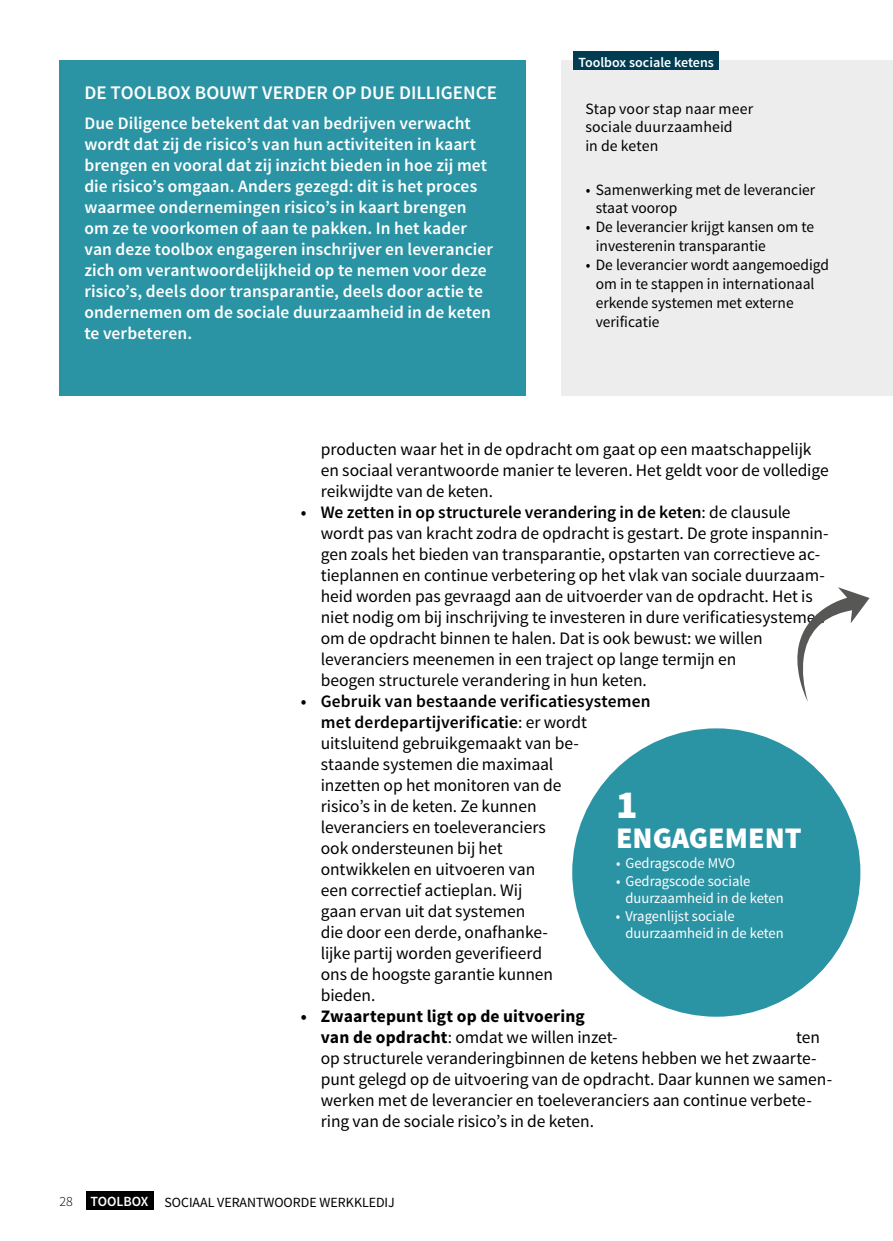
<style>
.page{position:relative;width:893px;height:1241px;background:#fff}
.page>*{position:absolute;margin:0;border:0;box-sizing:border-box;transform-origin:0 0}
.t1{font:900 39.9px "Source Sans Pro";color:#fff}
.t2{font:900 29.93px "Source Sans Pro";color:#fff}
.t3{font:600 19.25px "Source Sans Pro";color:#fff}
.t4{font:17.5px/21px "Source Sans Pro";letter-spacing:-.005em;color:#000}
.t5{font:600 17.5px/21px "Source Sans Pro";letter-spacing:.005em;color:#fff}
.t6{font:700 17.5px/21px "Source Sans Pro";letter-spacing:.005em;color:#000}
.t7{font:15.75px/18.9px "Source Sans Pro";color:#000}
.t8{font:14.88px/17.5px "Source Sans Pro";color:#fff}
.t9{font:14px "Source Sans Pro";color:#000}
.t10{font:600 14px "Source Sans Pro";color:#fff}
.t11{font:300 14px "Source Sans Pro";color:#000}
.s1{font-weight:600}
.s2{font-weight:400}
.s3{font-weight:600;color:#fff}
</style>
<div class="page">
<div style="left:86px;top:1191px;width:67px;height:19px;background:#000"></div>
<div style="left:561px;top:60px;width:332px;height:335px;background:#ededed"></div>
<div style="left:60px;top:60px;width:466px;height:335px;background:#2b94a4"></div>
<div style="left:572px;top:728px;width:288px;height:288px;background:#2b94a4;border-radius:50%"></div>
<svg style="left:797px;top:587px;width:72px;height:114px"></svg>
<div style="left:574px;top:51px;width:145px;height:19px;background:#003d52"></div>
<p class="t3" style="left:84px;top:80px;width:414px">DE TOOLBOX BOUWT VERDER OP DUE DILLIGENCE</p>
<p class="t5" style="left:84px;top:113px;width:410px">Due Diligence betekent dat van bedrijven verwacht wordt dat zij de risico’s van hun activiteiten in kaart brengen en vooral dat zij inzicht bieden in hoe zij met die risico’s omgaan. Anders gezegd: dit is het proces waarmee ondernemingen risico’s in kaart brengen om ze te voorkomen of aan te pakken. In het kader van deze toolbox engageren inschrijver en leverancier zich om verantwoordelijkheid op te nemen voor deze risico’s, deels door transparantie, deels door actie te ondernemen om de sociale duurzaamheid in de keten te verbeteren.</p>
<p class="t10" style="left:578px;top:53px;width:137px">Toolbox sociale ketens</p>
<p class="t7" style="left:585px;top:99px;width:169px">Stap voor stap naar meer sociale duurzaamheid<br>in de keten</p>
<p class="t7" style="left:596px;top:180px;width:221px;text-indent:-10px">• Samenwerking met de leverancier staat voorop</p>
<p class="t7" style="left:596px;top:218px;width:220px;text-indent:-10px">• De leverancier krijgt kansen om te investerenin transparantie</p>
<p class="t7" style="left:596px;top:256px;width:235px;text-indent:-10px">• De leverancier wordt aangemoedigd om in te stappen in internationaal erkende systemen met externe verificatie</p>
<p class="t4" style="left:321px;top:439px;width:509px">producten waar het in de opdracht om gaat op een maatschappelijk en sociaal verantwoorde manier te leveren. Het geldt voor de volledige reikwijdte van de keten.</p>
<p class="t4" style="left:321px;top:502px;width:509px;text-indent:-20px"><span class="s1">• We zetten in op structurele verandering in de keten</span>: de clausule wordt pas van kracht zodra de opdracht is gestart. De grote inspannin&shy;gen zoals het bieden van transparantie, opstarten van correctieve ac&shy;tieplannen en continue verbetering op het vlak van sociale duurzaam&shy;heid worden pas gevraagd aan de uitvoerder van de opdracht. Het is niet nodig om bij inschrijving te investeren in dure verificatiesystemen om de opdracht binnen te halen. Dat is ook bewust: we willen leveranciers meenemen in een traject op lange termijn en<br>beogen structurele verandering in hun keten.</p>
<p class="t4" style="left:321px;top:691px;width:331px;text-indent:-20px"><span class="s1">• Gebruik van bestaande verificatiesystemen met derdepartijverificatie</span>: er wordt uitsluitend gebruikgemaakt van be-<br>staande systemen die maximaal<br>inzetten op het monitoren van de<br>risico’s in de keten. Ze kunnen<br>leveranciers en toeleveranciers<br>ook ondersteunen bij het<br>ontwikkelen en uitvoeren van<br>een correctief actieplan. Wij<br>gaan ervan uit dat systemen<br>die door een derde, onafhanke-<br>lijke partij worden geverifieerd<br>ons de hoogste garantie kunnen<br>bieden.</p>
<p class="t6" style="left:321px;top:1006px;width:298px;text-indent:-20px">• Zwaartepunt ligt op de uitvoering van de opdracht<span class="s2">: omdat we willen inzet-</span></p>
<h1 class="t1" style="left:616px;top:779px;width:23px">1</h1>
<h2 class="t2" style="left:616px;top:818px;width:187px">ENGAGEMENT</h2>
<p class="t8" style="left:616px;top:854px;width:121px">• Gedragscode MVO</p>
<p class="t8" style="left:625px;top:872px;width:160px;text-indent:-9px">• Gedragscode sociale duurzaamheid in de keten</p>
<p class="t8" style="left:625px;top:907px;width:160px;text-indent:-9px">• Vragenlijst sociale duurzaamheid in de keten</p>
<p class="t4" style="left:321px;top:1027px;width:513px;text-indent:475px">ten op structurele veranderingbinnen de ketens hebben we het zwaarte&shy;punt gelegd op de uitvoering van de opdracht. Daar kunnen we samen&shy;werken met de leverancier en toeleveranciers aan continue verbete&shy;ring van de sociale risico’s in de keten.</p>
<p class="t11" style="left:60px;top:1192px;width:15px">28</p>
<p class="t9" style="left:91px;top:1193px;width:306px"><span class="s3">TOOLBOX</span> SOCIAAL VERANTWOORDE WERKKLEDIJ</p>
</div>
